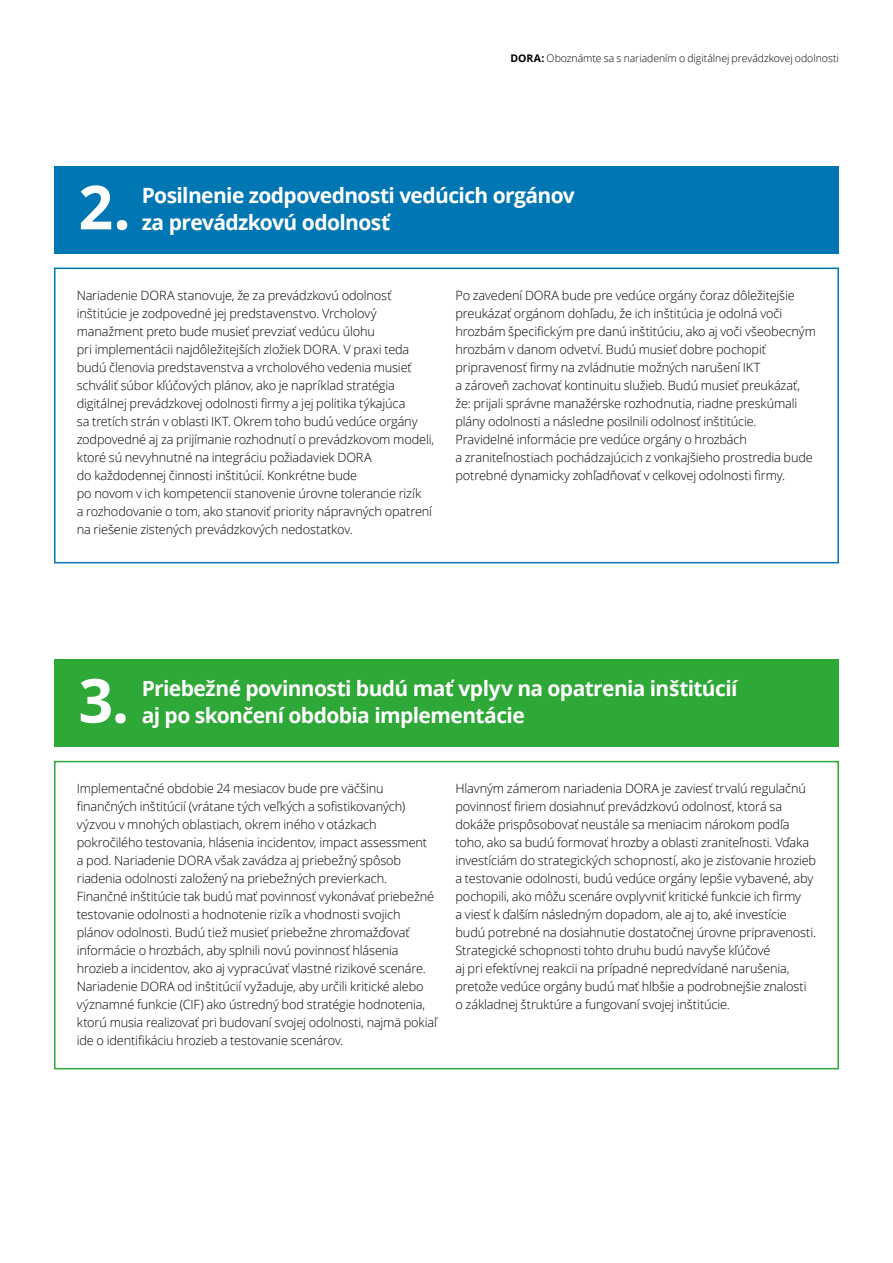
<style>
.page{position:relative;width:893px;height:1263px;background:#fff}
.page>*{position:absolute;margin:0;border:0;box-sizing:border-box;transform-origin:0 0}
.t1{font:700 60.75px "Open Sans";color:#fff}
.t2{font:700 21px "Open Sans";letter-spacing:-.03em;color:#fff}
.t3{font:300 12.75px/18px "Open Sans";letter-spacing:-.01em;color:#000}
.t4{font:300 10.5px "Open Sans";letter-spacing:-.005em;color:#000}
.s1{font-weight:700}
</style>
<div class="page">
<div style="left:54px;top:166px;width:785px;height:88px;background:#0077b3"></div>
<div style="left:54px;top:268px;width:785px;height:295px;border:2px solid #0077b3"></div>
<div style="left:54px;top:659px;width:785px;height:88px;background:#2ea836"></div>
<div style="left:54px;top:761px;width:785px;height:308px;border:2px solid #2ea836"></div>
<p class="t4" style="left:510px;top:51px;width:330px"><span class="s1">DORA:</span> Oboznámte sa s nariadením o digitálnej prevádzkovej odolnosti</p>
<h1 class="t1" style="left:78px;top:164px;width:54px">2.</h1>
<h2 class="t2" style="left:142px;top:181px;width:435px">Posilnenie zodpovednosti vedúcich orgánov</h2>
<h2 class="t2" style="left:142px;top:208px;width:250px">za prevádzkovú odolnosť</h2>
<p class="t3" style="left:77px;top:286px;width:359px">Nariadenie DORA stanovuje, že za prevádzkovú odolnosť inštitúcie je zodpovedné jej predstavenstvo. Vrcholový manažment preto bude musieť prevziať vedúcu úlohu<br>pri implementácii najdôležitejších zložiek DORA. V praxi teda budú členovia predstavenstva a vrcholového vedenia musieť schváliť súbor kľúčových plánov, ako je napríklad stratégia digitálnej prevádzkovej odolnosti firmy a jej politika týkajúca<br>sa tretích strán v oblasti IKT. Okrem toho budú vedúce orgány zodpovedné aj za prijímanie rozhodnutí o prevádzkovom modeli, ktoré sú nevyhnutné na integráciu požiadaviek DORA<br>do každodennej činnosti inštitúcií. Konkrétne bude<br>po novom v ich kompetencii stanovenie úrovne tolerancie rizík<br>a rozhodovanie o tom, ako stanoviť priority nápravných opatrení na riešenie zistených prevádzkových nedostatkov.</p>
<p class="t3" style="left:455px;top:286px;width:362px">Po zavedení DORA bude pre vedúce orgány čoraz dôležitejšie preukázať orgánom dohľadu, že ich inštitúcia je odolná voči hrozbám špecifickým pre danú inštitúciu, ako aj voči všeobecným hrozbám v danom odvetví. Budú musieť dobre pochopiť pripravenosť firmy na zvládnutie možných narušení IKT<br>a zároveň zachovať kontinuitu služieb. Budú musieť preukázať, že: prijali správne manažérske rozhodnutia, riadne preskúmali plány odolnosti a následne posilnili odolnosť inštitúcie.<br>Pravidelné informácie pre vedúce orgány o hrozbách<br>a zraniteľnostiach pochádzajúcich z vonkajšieho prostredia bude potrebné dynamicky zohľadňovať v celkovej odolnosti firmy.</p>
<h1 class="t1" style="left:78px;top:658px;width:52px">3.</h1>
<h2 class="t2" style="left:142px;top:674px;width:597px">Priebežné povinnosti budú mať vplyv na opatrenia inštitúcií</h2>
<h2 class="t2" style="left:142px;top:701px;width:385px">aj po skončení obdobia implementácie</h2>
<p class="t3" style="left:77px;top:779px;width:362px">Implementačné obdobie 24 mesiacov bude pre väčšinu finančných inštitúcií (vrátane tých veľkých a sofistikovaných) výzvou v mnohých oblastiach, okrem iného v otázkach pokročilého testovania, hlásenia incidentov, impact assessment a pod. Nariadenie DORA však zavádza aj priebežný spôsob riadenia odolnosti založený na priebežných previerkach.<br>Finančné inštitúcie tak budú mať povinnosť vykonávať priebežné testovanie odolnosti a hodnotenie rizík a vhodnosti svojich plánov odolnosti. Budú tiež musieť priebežne zhromažďovať informácie o hrozbách, aby splnili novú povinnosť hlásenia hrozieb a incidentov, ako aj vypracúvať vlastné rizikové scenáre.<br>Nariadenie DORA od inštitúcií vyžaduje, aby určili kritické alebo významné funkcie (CIF) ako ústredný bod stratégie hodnotenia, ktorú musia realizovať pri budovaní svojej odolnosti, najmä pokiaľ ide o identifikáciu hrozieb a testovanie scenárov.</p>
<p class="t3" style="left:455px;top:779px;width:362px">Hlavným zámerom nariadenia DORA je zaviesť trvalú regulačnú povinnosť firiem dosiahnuť prevádzkovú odolnosť, ktorá sa dokáže prispôsobovať neustále sa meniacim nárokom podľa toho, ako sa budú formovať hrozby a oblasti zraniteľnosti. Vďaka investíciám do strategických schopností, ako je zisťovanie hrozieb a testovanie odolnosti, budú vedúce orgány lepšie vybavené, aby pochopili, ako môžu scenáre ovplyvniť kritické funkcie ich firmy<br>a viesť k ďalším následným dopadom, ale aj to, aké investície budú potrebné na dosiahnutie dostatočnej úrovne pripravenosti.<br>Strategické schopnosti tohto druhu budú navyše kľúčové<br>aj pri efektívnej reakcii na prípadné nepredvídané narušenia, pretože vedúce orgány budú mať hlbšie a podrobnejšie znalosti o základnej štruktúre a fungovaní svojej inštitúcie.</p>
</div>
